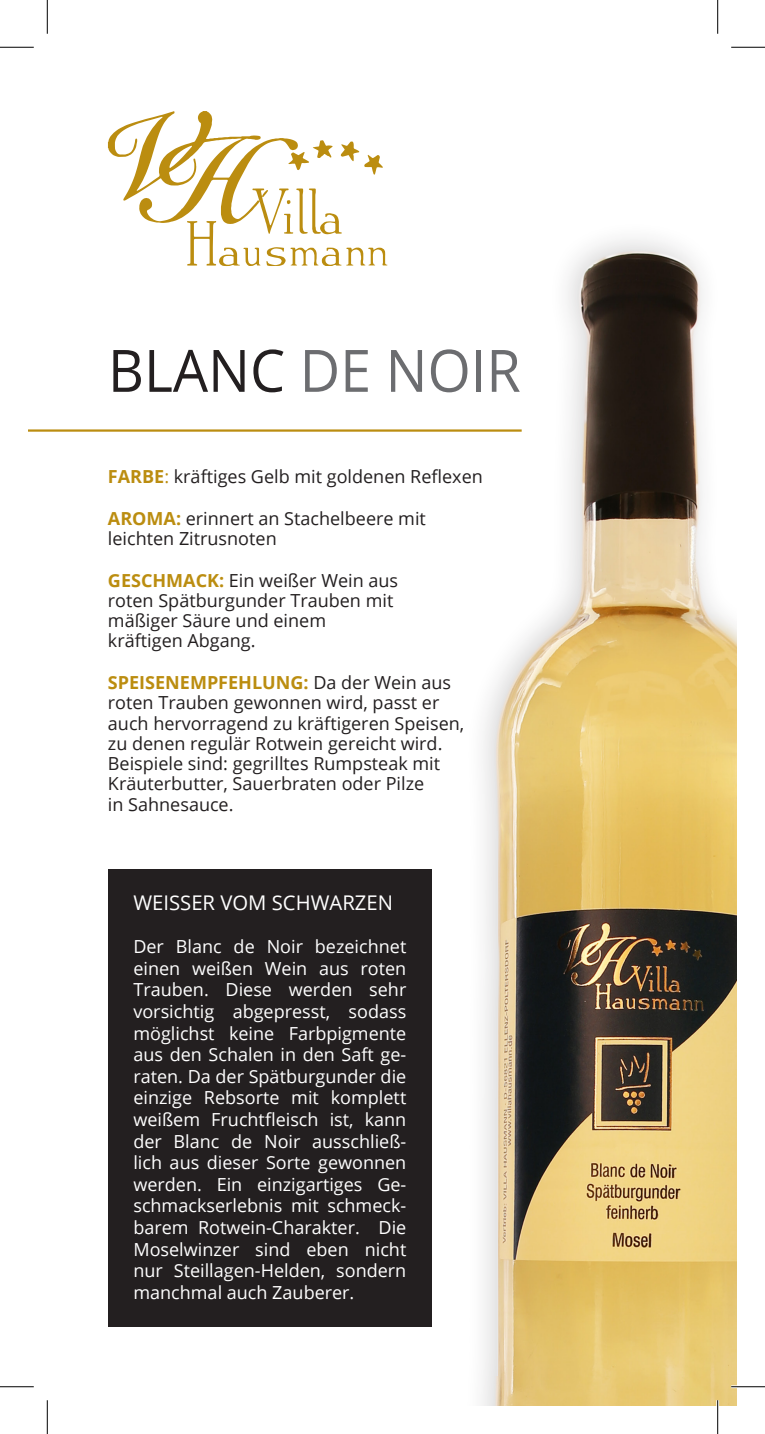
<style>
.page{position:relative;width:765px;height:1434px;background:#fff}
.page>*{position:absolute;margin:0;border:0;box-sizing:border-box;transform-origin:0 0}
.t1{font:58.5px "Open Sans";color:#6c6d70;scale:.95 1}
.t2{font:20.25px "Open Sans";color:#fff}
.t3{font:18px/21.6px "Open Sans";color:#fff;text-align:justify}
.t4{font:18px/20.2px "Open Sans";color:#231f20}
.s1{color:#231f20}
.s2{font-weight:700;color:#bb8d10}
.s3{color:#bb8d10}
</style>
<div class="page">
<svg style="left:108px;top:111px;width:279px;height:155px"></svg>
<div style="left:108px;top:869px;width:323px;height:458px;background:#231f20"></div>
<hr style="left:28px;top:429px;width:493px;height:3px;background:#bb8d10">
<img style="left:453px;top:239px;width:283px;height:1167px">
<hr style="left:730px;top:1385px;width:34px;height:3px;background:#fff">
<hr style="left:716px;top:1400px;width:2px;height:34px;background:#fff">
<hr style="left:0;top:47px;width:34px;height:1px;background:#000">
<hr style="left:730px;top:47px;width:34px;height:1px;background:#000">
<hr style="left:0;top:1386px;width:34px;height:1px;background:#000">
<hr style="left:730px;top:1386px;width:34px;height:1px;background:#000">
<hr style="left:47px;top:0;width:1px;height:34px;background:#000">
<hr style="left:47px;top:1400px;width:1px;height:34px;background:#000">
<hr style="left:717px;top:0;width:1px;height:34px;background:#000">
<hr style="left:717px;top:1400px;width:1px;height:34px;background:#000">
<h1 class="t1" style="left:108px;top:330px;width:436px"><span class="s1">BLANC</span> DE NOIR</h1>
<p class="t4" style="left:108px;top:466px;width:376px"><span class="s2">FARBE</span><span class="s3">:</span> kräftiges Gelb mit goldenen Reflexen</p>
<p class="t4" style="left:108px;top:508px;width:319px"><span class="s2">AROMA:</span> erinnert an Stachelbeere mit leichten Zitrusnoten</p>
<p class="t4" style="left:108px;top:570px;width:291px"><span class="s2">GESCHMACK:</span> Ein weißer Wein aus roten Spätburgunder Trauben mit mäßiger Säure und einem kräftigen Abgang.</p>
<p class="t4" style="left:108px;top:672px;width:357px"><span class="s2">SPEISENEMPFEHLUNG:</span> Da der Wein aus roten Trauben gewonnen wird, passt er auch hervorragend zu kräftigeren Speisen, zu denen regulär Rotwein gereicht wird.<br>Beispiele sind: gegrilltes Rumpsteak mit Kräuterbutter, Sauerbraten oder Pilze<br>in Sahnesauce.</p>
<p class="t2" style="left:133px;top:889px;width:261px">WEISSER VOM SCHWARZEN</p>
<p class="t3" style="left:133px;top:935px;width:274px">Der Blanc de Noir bezeichnet einen weißen Wein aus roten Trauben. Diese werden sehr vorsichtig abgepresst, sodass möglichst keine Farbpigmente aus den Schalen in den Saft ge&shy;raten. Da der Spätburgunder die einzige Rebsorte mit komplett weißem Fruchtfleisch ist, kann der Blanc de Noir ausschließ&shy;lich aus dieser Sorte gewonnen werden. Ein einzigartiges Ge&shy;schmackserlebnis mit schmeck&shy;barem Rotwein-Charakter. Die Moselwinzer sind eben nicht nur Steillagen-Helden, sondern manchmal auch Zauberer.</p>
</div>
